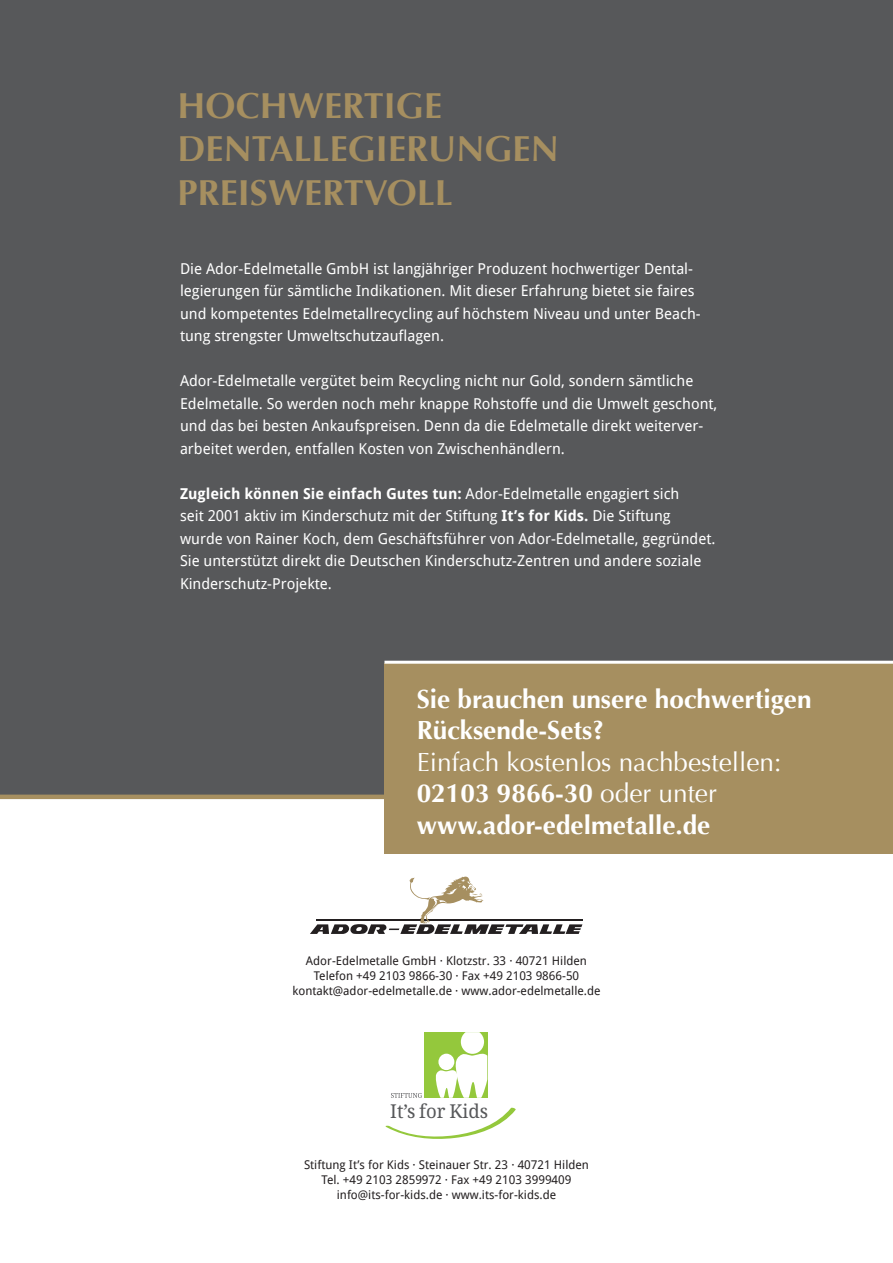
<style>
.page{position:relative;width:893px;height:1263px;background:#fff}
.page>*{position:absolute;margin:0;border:0;box-sizing:border-box;transform-origin:0 0}
.t1{font:700 36px/43.2px "Optima";letter-spacing:.005em;color:#a68f60}
.t2{font:26.25px/31.5px "Optima";color:#fff}
.t3{font:700 26.25px/31.5px "Optima";color:#fff}
.t4{font:19.05px "Droid Serif";color:#57585a}
.t5{font:15px/22.5px "Droid Sans";color:#fff}
.t6{font:12px/15px "Droid Sans";color:#231f20;text-align:center}
.s1{font-weight:700}
</style>
<div class="page">
<div style="left:0;top:0;width:893px;height:795px;background:#57585a"></div>
<div style="left:0;top:794px;width:881px;height:5px;background:#a68f60"></div>
<div style="left:384px;top:663px;width:509px;height:190px;background:#a68f60"></div>
<hr style="left:384px;top:661px;width:509px;height:3px;background:#fff">
<hr style="left:316px;top:919px;width:267px;height:1px;background:#231f20">
<svg style="left:310px;top:876px;width:272px;height:58px"></svg>
<svg style="left:385px;top:1107px;width:131px;height:32px"></svg>
<svg style="left:391px;top:1093px;width:31px;height:5px"></svg>
<div style="left:424px;top:1032px;width:63px;height:66px;background:#94c83c"></div>
<svg style="left:435px;top:1032px;width:52px;height:66px"></svg>
<h1 class="t1" style="left:178px;top:85px;width:383px">HOCHWERTIGE<br>DENTALLEGIERUNGEN<br>PREISWERTVOLL</h1>
<p class="t5" style="left:180px;top:257px;width:522px">Die Ador-Edelmetalle GmbH ist langjähriger Produzent hochwertiger Dental&shy;legierungen für sämtliche Indikationen. Mit dieser Erfahrung bietet sie faires und kompetentes Edelmetallrecycling auf höchstem Niveau und unter Beach&shy;tung strengster Umweltschutzauflagen.</p>
<p class="t5" style="left:180px;top:370px;width:539px">Ador-Edelmetalle vergütet beim Recycling nicht nur Gold, sondern sämtliche Edelmetalle. So werden noch mehr knappe Rohstoffe und die Umwelt geschont, und das bei besten Ankaufspreisen. Denn da die Edelmetalle direkt weiterver&shy;arbeitet werden, entfallen Kosten von Zwischenhändlern.</p>
<p class="t5" style="left:180px;top:482px;width:537px"><span class="s1">Zugleich können Sie einfach Gutes tun:</span> Ador-Edelmetalle engagiert sich<br>seit 2001 aktiv im Kinderschutz mit der Stiftung <span class="s1">It’s for Kids.</span> Die Stiftung wurde von Rainer Koch, dem Geschäftsführer von Ador-Edelmetalle, gegründet.<br>Sie unterstützt direkt die Deutschen Kinderschutz-Zentren und andere soziale Kinderschutz-Projekte.</p>
<h2 class="t3" style="left:417px;top:683px;width:396px">Sie brauchen unsere hochwertigen<br>Rücksende-Sets?</h2>
<h2 class="t2" style="left:417px;top:746px;width:366px">Einfach kostenlos nachbestellen:<br><span class="s1">02103 9866-30</span> oder unter <span class="s1">www.ador-edelmetalle.de</span></h2>
<p class="t6" style="left:292px;top:953px;width:310px">Ador-Edelmetalle GmbH · Klotzstr. 33 · 40721 Hilden<br>Telefon +49 2103 9866-30 · Fax +49 2103 9866-50 kontakt@ador-edelmetalle.de · www.ador-edelmetalle.de</p>
<p class="t4" style="left:390px;top:1100px;width:99px">It’s for Kids</p>
<p class="t6" style="left:304px;top:1157px;width:286px">Stiftung It’s for Kids · Steinauer Str. 23 · 40721 Hilden<br>Tel. +49 2103 2859972 · Fax +49 2103 3999409 info@its-for-kids.de · www.its-for-kids.de</p>
</div>
